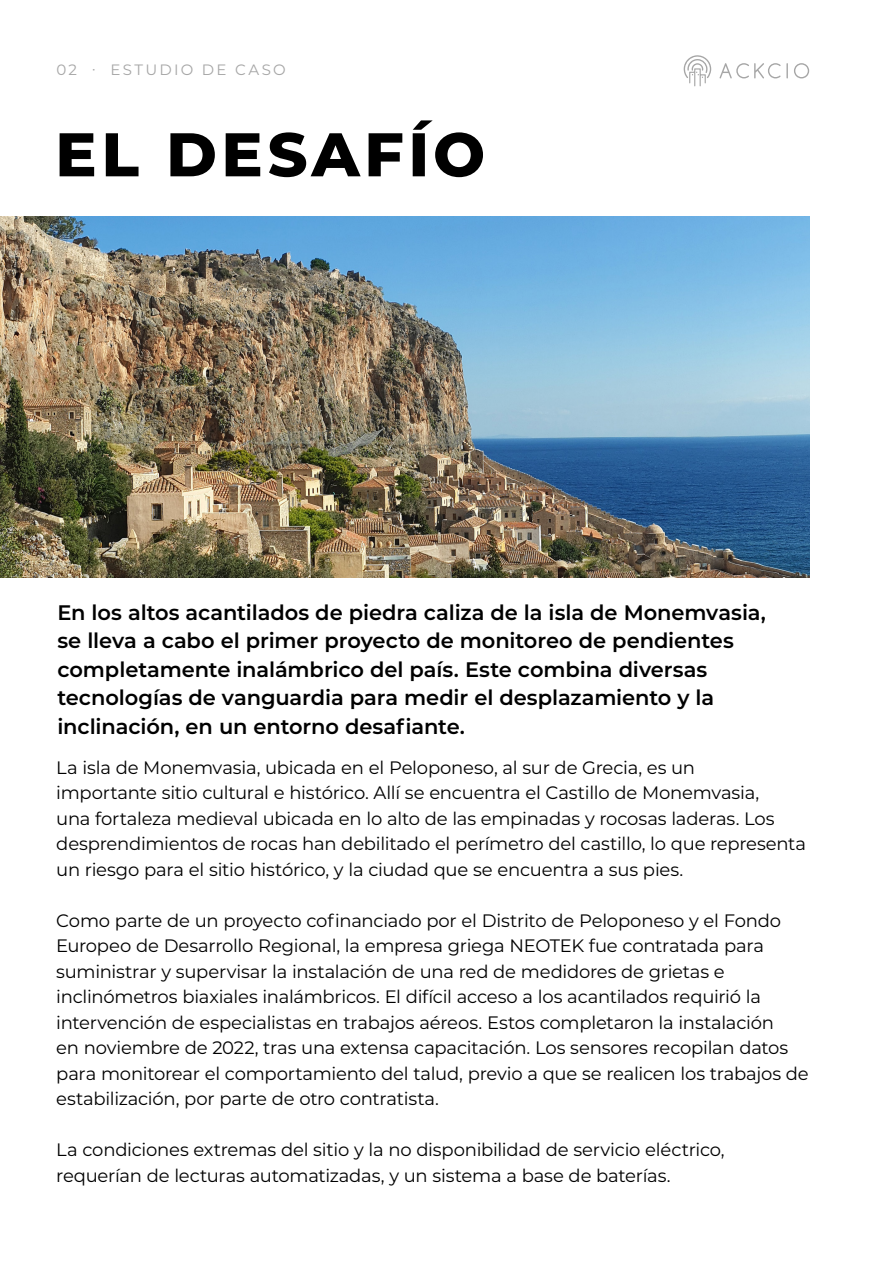
<style>
.page{position:relative;width:893px;height:1263px;background:#fff}
.page>*{position:absolute;margin:0;border:0;box-sizing:border-box;transform-origin:0 0}
.t1{font:800 61.5px "Montserrat";letter-spacing:.075em;color:#000}
.t2{font:600 21px/28.5px "Montserrat";letter-spacing:-.005em;color:#000}
.t3{font:18px/25.5px "Montserrat";letter-spacing:-.015em;color:#000}
.t4{font:15px "Montserrat";letter-spacing:.155em;color:#a6a6a6}
</style>
<div class="page">
<img style="left:0;top:217px;width:809px;height:360px">
<svg style="left:720px;top:63px;width:68px;height:15px"></svg>
<svg style="left:794px;top:63px;width:15px;height:15px"></svg>
<svg style="left:683px;top:55px;width:28px;height:31px"></svg>
<p class="t4" style="left:56px;top:60px;width:231px">02 ∙ ESTUDIO DE CASO</p>
<p class="t1" style="left:55px;top:109px;width:431px">EL DESAFÍO</p>
<p class="t2" style="left:57px;top:597px;width:710px">En los altos acantilados de piedra caliza de la isla de Monemvasia, se lleva a cabo el primer proyecto de monitoreo de pendientes completamente inalámbrico del país. Este combina diversas tecnologías de vanguardia para medir el desplazamiento y la inclinación, en un entorno desafiante.</p>
<p class="t3" style="left:56px;top:754px;width:751px">La isla de Monemvasia, ubicada en el Peloponeso, al sur de Grecia, es un<br>importante sitio cultural e histórico. Allí se encuentra el Castillo de Monemvasia,<br>una fortaleza medieval ubicada en lo alto de las empinadas y rocosas laderas. Los desprendimientos de rocas han debilitado el perímetro del castillo, lo que representa un riesgo para el sitio histórico, y la ciudad que se encuentra a sus pies.</p>
<p class="t3" style="left:56px;top:907px;width:754px">Como parte de un proyecto cofinanciado por el Distrito de Peloponeso y el Fondo Europeo de Desarrollo Regional, la empresa griega NEOTEK fue contratada para suministrar y supervisar la instalación de una red de medidores de grietas e inclinómetros biaxiales inalámbricos. El difícil acceso a los acantilados requirió la intervención de especialistas en trabajos aéreos. Estos completaron la instalación<br>en noviembre de 2022, tras una extensa capacitación. Los sensores recopilan datos para monitorear el comportamiento del talud, previo a que se realicen los trabajos de estabilización, por parte de otro contratista.</p>
<p class="t3" style="left:56px;top:1136px;width:670px">La condiciones extremas del sitio y la no disponibilidad de servicio eléctrico, requerían de lecturas automatizadas, y un sistema a base de baterías.</p>
</div>
